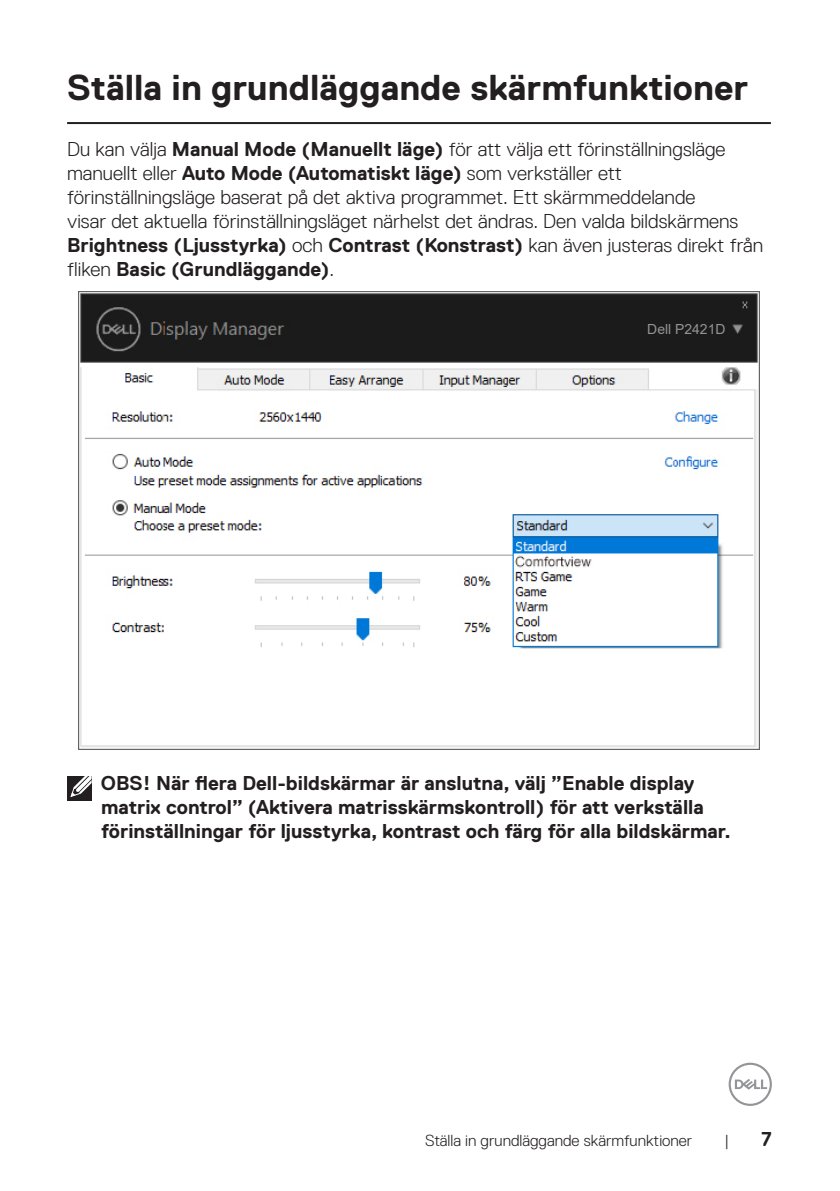
<style>
.page{position:relative;width:840px;height:1191px;background:#fff}
.page>*{position:absolute;margin:0;border:0;box-sizing:border-box;transform-origin:0 0}
.Head_1{font:700 36px "Dell Replica";color:#231f20}
.Paragraph{font:300 20px/24px "Dell Replica";color:#231f20}
.Note{font:700 20px/24px "Dell Replica";color:#231f20}
.t1{font:300 16px "Dell Replica";color:#231f20}
.t2{font:14px "Arial";color:#939393}
.s1{font-weight:700}
</style>
<div class="page">
<svg style="left:728px;top:1062px;width:43px;height:44px"></svg>
<hr style="left:67px;top:122px;width:703px;height:2px;background:#231f20">
<img style="left:78px;top:291px;width:681px;height:458px">
<div style="left:633px;top:318px;width:94px;height:21px;background:#1b1b1b"></div>
<div style="left:67px;top:776px;width:24px;height:24px;background:#231f20"></div>
<svg style="left:70px;top:776px;width:22px;height:22px"></svg>
<p class="Head_1" style="left:67px;top:67px;width:682px">Ställa in grundläggande skärmfunktioner</p>
<p class="Paragraph" style="left:67px;top:137px;width:697px">Du kan välja <span class="s1">Manual Mode (Manuellt läge)</span> för att välja ett förinställningsläge manuellt eller <span class="s1">Auto Mode (Automatiskt läge)</span> som verkställer ett förinställningsläge baserat på det aktiva programmet. Ett skärmmeddelande<br>visar det aktuella förinställningsläget närhelst det ändras. Den valda bildskärmens <span class="s1">Brightness (Ljusstyrka)</span> och <span class="s1">Contrast (Konstrast)</span> kan även justeras direkt från fliken <span class="s1">Basic (Grundläggande)</span>.</p>
<p class="t2" style="left:647px;top:319px;width:80px">Dell P2421D</p>
<p class="Note" style="left:101px;top:771px;width:631px">OBS! När flera Dell-bildskärmar är anslutna, välj ”Enable display matrix control” (Aktivera matrisskärmskontroll) för att verkställa förinställningar för ljusstyrka, kontrast och färg för alla bildskärmar.</p>
<p class="t1" style="left:425px;top:1131px;width:269px">Ställa in grundläggande skärmfunktioner</p>
<p class="t1" style="left:724px;top:1131px;width:6px">|</p>
<p class="Note" style="left:760px;top:1126px;width:12px">7</p>
</div>
